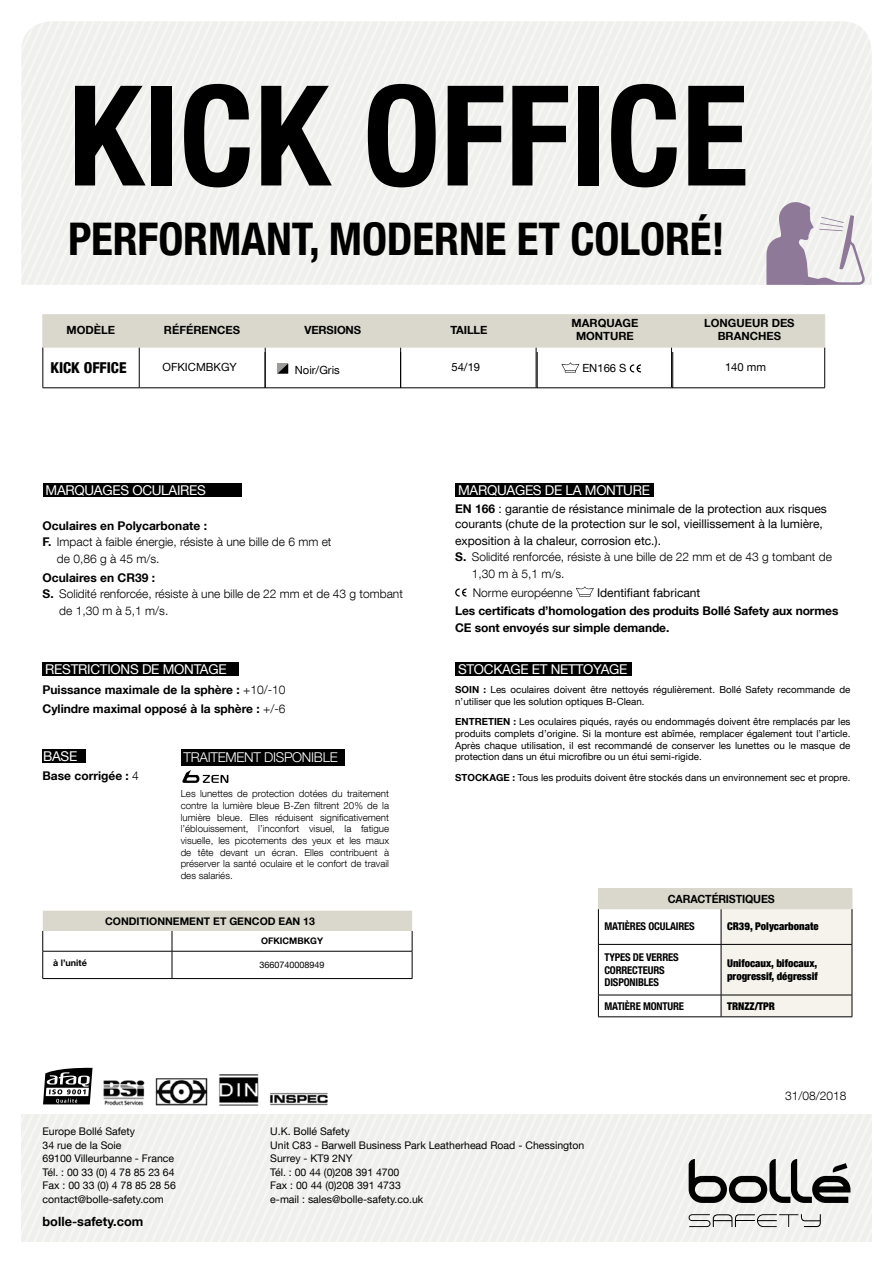
<style>
.page{position:relative;width:893px;height:1263px;background:#fff}
.page>*{position:absolute;margin:0;border:0;box-sizing:border-box;transform-origin:0 0}
.t1{font:700 condensed 139.5px "Helvetica Neue LT Com";color:#000}
.t2{font:700 condensed 45px "Helvetica Neue LT Com";letter-spacing:-.005em;color:#000}
.t3{font:800 condensed 15px "Helvetica Neue LT Com";color:#000}
.t4{font:13.5px "Helvetica Neue LT Com";letter-spacing:-.02em;color:#fff}
.t5{font:300 13.5px "Helvetica Neue LT Com";letter-spacing:-.02em;color:#fff}
.t6{font:700 12.75px "Helvetica Neue LT Com";color:#000}
.t7{font:300 12px "Helvetica Neue LT Com";color:#000}
.t8{font:700 12px/16.5px "Helvetica Neue LT Com";color:#000}
.t9{font:12px/15px "Helvetica Neue LT Com";color:#000}
.t10{font:700 11.25px/13.5px "Helvetica Neue LT Com";color:#000;text-align:center}
.t11{font:11.25px "Helvetica Neue LT Com";color:#000}
.t12{font:700 11.25px "Helvetica Neue LT Com";color:#000;scale:.95 1}
.t13{font:700 condensed 10.65px/12.8px "Helvetica Neue LT Com";letter-spacing:-.015em;color:#000}
.t14{font:900 condensed 10.65px/12.8px "Helvetica Neue LT Com";color:#000}
.t15{font:10.5px/13.5px "Helvetica Neue LT Com";color:#000}
.t16{font:700 10.5px "Helvetica Neue LT Com";color:#000}
.t17{font:9.75px/11.7px "Helvetica Neue LT Com";color:#000}
.t18{font:300 9.75px/11.7px "Helvetica Neue LT Com";color:#000;text-align:justify}
.t19{font:700 9px "Helvetica Neue LT Com";color:#000}
.t20{font:9px "Helvetica Neue LT Com";color:#000}
.s1{font-weight:700}
.s2{font-weight:300}
.s3{color:#dad8cc}
</style>
<div class="page">
<svg style="left:42px;top:911px;width:371px;height:67px"></svg>
<hr style="left:43px;top:978px;width:129px;height:1px;background:#000">
<hr style="left:172px;top:978px;width:240px;height:1px;background:#000">
<img style="left:103px;top:1080px;width:42px;height:26px">
<img style="left:270px;top:1092px;width:58px;height:14px">
<img style="left:219px;top:1074px;width:40px;height:32px">
<img style="left:155px;top:1078px;width:53px;height:28px">
<svg style="left:689px;top:1159px;width:161px;height:44px"></svg>
<svg style="left:689px;top:1214px;width:132px;height:13px"></svg>
<svg style="left:43px;top:1067px;width:50px;height:37px"></svg>
<hr style="left:139px;top:388px;width:126px;height:1px;background:#000">
<hr style="left:265px;top:388px;width:136px;height:1px;background:#000">
<hr style="left:401px;top:388px;width:135px;height:1px;background:#000">
<hr style="left:536px;top:388px;width:135px;height:1px;background:#000">
<hr style="left:671px;top:388px;width:154px;height:1px;background:#000">
<hr style="left:43px;top:314px;width:96px;height:1px;background:#dad8cc">
<hr style="left:139px;top:314px;width:126px;height:1px;background:#dad8cc">
<hr style="left:265px;top:314px;width:136px;height:1px;background:#dad8cc">
<hr style="left:401px;top:314px;width:135px;height:1px;background:#dad8cc">
<hr style="left:536px;top:314px;width:135px;height:1px;background:#dad8cc">
<hr style="left:671px;top:314px;width:154px;height:1px;background:#dad8cc">
<hr style="left:43px;top:388px;width:96px;height:1px;background:#000">
<svg style="left:766px;top:199px;width:100px;height:86px"></svg>
<svg style="left:43px;top:315px;width:782px;height:73px"></svg>
<div style="left:43px;top:663px;width:196px;height:13px;background:#000"></div>
<div style="left:43px;top:749px;width:43px;height:13px;background:#000"></div>
<svg style="left:455px;top:588px;width:11px;height:8px"></svg>
<svg style="left:576px;top:586px;width:18px;height:10px"></svg>
<div style="left:455px;top:483px;width:199px;height:14px;background:#000"></div>
<div style="left:455px;top:663px;width:177px;height:13px;background:#000"></div>
<div style="left:598px;top:889px;width:254px;height:20px;background:#dad8cc"></div>
<hr style="left:598px;top:909px;width:1px;height:35px;background:#000">
<hr style="left:598px;top:944px;width:123px;height:1px;background:#000">
<hr style="left:598px;top:945px;width:1px;height:50px;background:#000">
<hr style="left:598px;top:995px;width:123px;height:1px;background:#000">
<svg style="left:598px;top:995px;width:1px;height:21px"></svg>
<svg style="left:721px;top:889px;width:132px;height:128px"></svg>
<hr style="left:598px;top:1016px;width:123px;height:1px;background:#000">
<hr style="left:721px;top:1016px;width:131px;height:1px;background:#000">
<hr style="left:598px;top:888px;width:123px;height:1px;background:#dad8cc">
<hr style="left:721px;top:888px;width:131px;height:1px;background:#dad8cc">
<hr style="left:721px;top:908px;width:131px;height:1px;background:#dad8cc">
<div style="left:43px;top:483px;width:198px;height:14px;background:#000"></div>
<svg style="left:182px;top:770px;width:46px;height:13px"></svg>
<div style="left:181px;top:749px;width:163px;height:17px;background:#000"></div>
<hr style="left:265px;top:352px;width:1px;height:36px;background:#000">
<hr style="left:400px;top:352px;width:1px;height:36px;background:#000">
<hr style="left:537px;top:352px;width:1px;height:36px;background:#000">
<hr style="left:672px;top:352px;width:1px;height:36px;background:#000">
<h1 class="t1" style="left:68px;top:52px;width:682px">KICK OFFICE</h1>
<h2 class="t2" style="left:68px;top:212px;width:658px">PERFORMANT, MODERNE ET COLORÉ!</h2>
<p class="t10" style="left:66px;top:323px;width:50px">MODÈLE</p>
<p class="t10" style="left:164px;top:323px;width:78px">RÉFÉRENCES</p>
<p class="t10" style="left:304px;top:323px;width:58px">VERSIONS</p>
<p class="t10" style="left:450px;top:323px;width:39px">TAILLE</p>
<p class="t10" style="left:572px;top:316px;width:68px">MARQUAGE<br>MONTURE</p>
<p class="t10" style="left:704px;top:316px;width:92px">LONGUEUR DES<br>BRANCHES</p>
<p class="t11" style="left:295px;top:363px;width:46px">Noir/Gris</p>
<h3 class="t3" style="left:50px;top:358px;width:78px">KICK OFFICE</h3>
<p class="t11" style="left:162px;top:360px;width:76px">OFKICMBKGY</p>
<p class="t11" style="left:451px;top:360px;width:30px">54/19</p>
<p class="t11" style="left:582px;top:361px;width:46px">EN166 S</p>
<p class="t11" style="left:725px;top:360px;width:43px">140 mm</p>
<h3 class="t4" style="left:46px;top:482px;width:162px">MARQUAGES OCULAIRES</h3>
<p class="t8" style="left:43px;top:517px;width:166px">Oculaires en Polycarbonate :</p>
<p class="t7" style="left:43px;top:535px;width:290px"><span class="s1">F.</span> Impact à faible énergie, résiste à une bille de 6 mm et</p>
<p class="t7" style="left:57px;top:551px;width:104px">de 0,86 g à 45 m/s.</p>
<p class="t8" style="left:43px;top:569px;width:114px">Oculaires en CR39 :</p>
<p class="t7" style="left:43px;top:586px;width:362px"><span class="s1">S.</span> Solidité renforcée, résiste à une bille de 22 mm et de 43 g tombant</p>
<p class="t7" style="left:59px;top:603px;width:111px">de 1,30 m à 5,1 m/s.</p>
<h3 class="t4" style="left:45px;top:661px;width:183px">RESTRICTIONS DE MONTAGE</h3>
<p class="t8" style="left:43px;top:679px;width:244px;line-height:19.2px">Puissance maximale de la sphère : <span class="s2">+10/-10<br></span>Cylindre maximal opposé à la sphère : <span class="s2">+/-6</span></p>
<h3 class="t4" style="left:43px;top:747px;width:36px">BASE</h3>
<p class="t8" style="left:43px;top:767px;width:98px">Base corrigée : <span class="s2">4</span></p>
<h3 class="t5" style="left:183px;top:749px;width:156px">TRAITEMENT DISPONIBLE</h3>
<p class="t18" style="left:181px;top:788px;width:210px">Les lunettes de protection dotées du traitement contre la lumière bleue B-Zen filtrent 20% de la lumière bleue. Elles réduisent significativement l’éblouissement, l’inconfort visuel, la fatigue visuelle, les picotements des yeux et les maux de tête devant un écran. Elles contribuent à préserver la santé oculaire et le confort de travail des salariés.</p>
<p class="t19" style="left:53px;top:957px;width:35px">à l’unité</p>
<p class="t16" style="left:105px;top:914px;width:211px">CONDITIONNEMENT ET GENCOD EAN 13</p>
<p class="t19" style="left:261px;top:935px;width:63px">OFKICMBKGY</p>
<p class="t20" style="left:260px;top:959px;width:67px">3660740008949</p>
<h3 class="t4" style="left:458px;top:482px;width:193px">MARQUAGES DE LA MONTURE</h3>
<p class="t9" style="left:455px;top:501px;width:373px"><span class="s1">EN 166</span> : garantie de résistance minimale de la protection aux risques courants (chute de la protection sur le sol, vieillissement à la lumière,</p>
<p class="t9" style="left:455px;top:533px;width:207px">exposition à la chaleur, corrosion etc.).</p>
<p class="t7" style="left:455px;top:550px;width:378px"><span class="s1">S.</span> Solidité renforcée, résiste à une bille de 22 mm et de 43 g tombant de</p>
<p class="t7" style="left:472px;top:566px;width:94px">1,30 m à 5,1 m/s.</p>
<p class="t7" style="left:473px;top:585px;width:101px">Norme européenne</p>
<p class="t9" style="left:597px;top:584px;width:105px">Identifiant fabricant</p>
<p class="t8" style="left:455px;top:602px;width:385px">Les certificats d’homologation des produits Bollé Safety aux normes<br>CE sont envoyés sur simple demande.</p>
<h3 class="t4" style="left:458px;top:661px;width:171px">STOCKAGE ET NETTOYAGE</h3>
<p class="t17" style="left:455px;top:684px;width:397px"><span class="s1">SOIN :</span> Les oculaires doivent être nettoyés régulièrement. Bollé Safety recommande de n’utiliser que les solution optiques B-Clean.</p>
<p class="t17" style="left:455px;top:716px;width:397px;text-align:justify"><span class="s1">ENTRETIEN :</span> Les oculaires piqués, rayés ou endommagés doivent être remplacés par les produits complets d’origine. Si la monture est abîmée, remplacer également tout l’article.<br>Après chaque utilisation, il est recommandé de conserver les lunettes ou le masque de protection dans un étui microfibre ou un étui semi-rigide.</p>
<p class="t17" style="left:455px;top:771px;width:397px"><span class="s1">STOCKAGE :</span> Tous les produits doivent être stockés dans un environnement sec et propre.</p>
<p class="t12" style="left:668px;top:892px;width:122px">CARACTÉRISTIQUES<span class="s3">C</span></p>
<p class="t13" style="left:604px;top:920px;width:92px">MATIÈRES OCULAIRES</p>
<p class="t14" style="left:727px;top:920px;width:93px">CR39, Polycarbonate</p>
<p class="t13" style="left:604px;top:950px;width:76px">TYPES DE VERRES<br>CORRECTEURS<br>DISPONIBLES</p>
<p class="t14" style="left:727px;top:957px;width:92px">Unifocaux, bifocaux, progressif, dégressif</p>
<p class="t13" style="left:604px;top:999px;width:81px">MATIÈRE MONTURE</p>
<p class="t14" style="left:727px;top:999px;width:50px">TRNZZ/TPR</p>
<p class="t7" style="left:785px;top:1088px;width:63px">31/08/2018</p>
<p class="t15" style="left:43px;top:1124px;width:135px">Europe Bollé Safety<br>34 rue de la Soie<br>69100 Villeurbanne - France<br>Tél. : 00 33 (0) 4 78 85 23 64<br>Fax : 00 33 (0) 4 78 85 28 56 contact@bolle-safety.com</p>
<p class="t15" style="left:270px;top:1124px;width:316px">U.K. Bollé Safety<br>Unit C83 - Barwell Business Park Leatherhead Road - Chessington<br>Surrey - KT9 2NY<br>Tél. : 00 44 (0)208 391 4700<br>Fax : 00 44 (0)208 391 4733<br>e-mail : sales@bolle-safety.co.uk</p>
<h3 class="t6" style="left:43px;top:1213px;width:103px">bolle-safety.com</h3>
</div>
